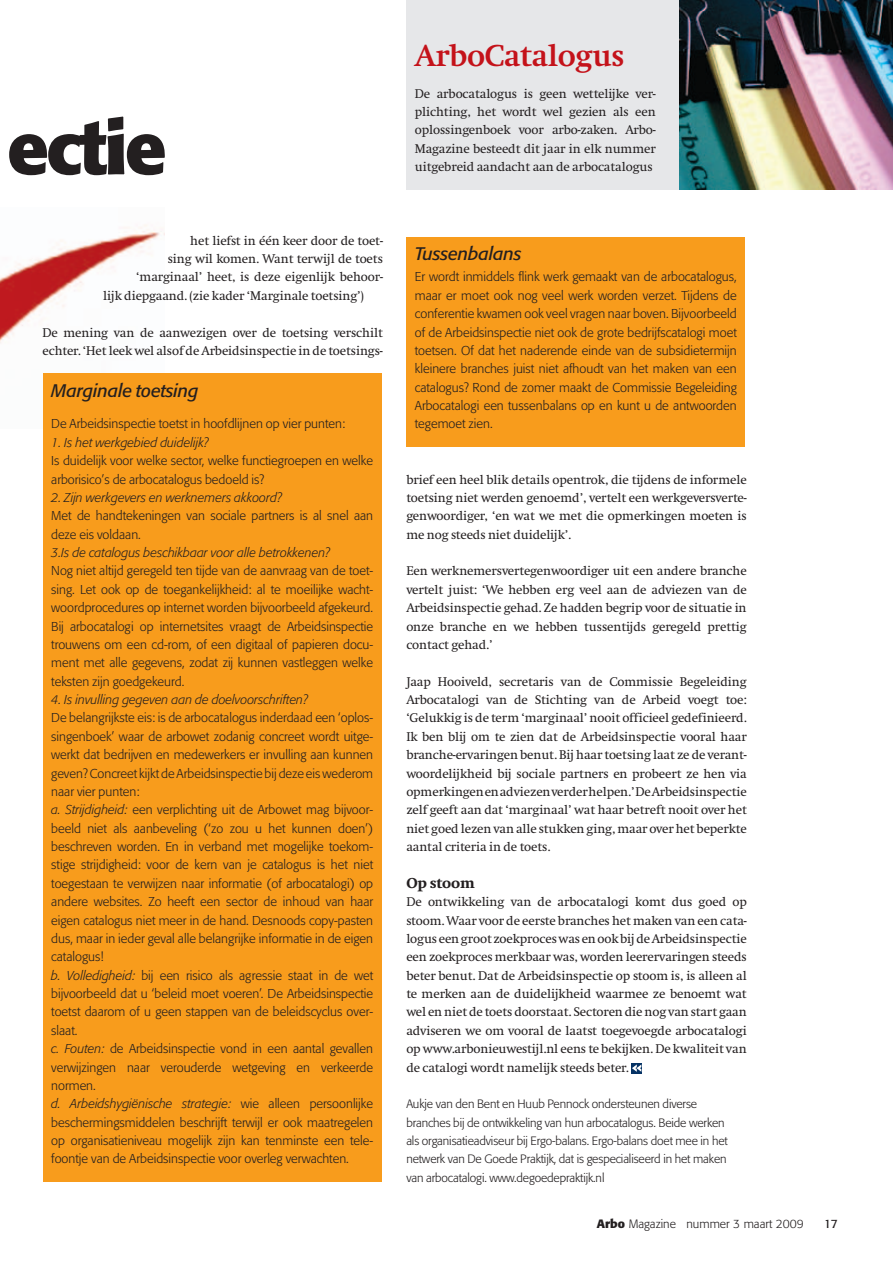
<style>
.page{position:relative;width:893px;height:1263px;background:#fff}
.page>*{position:absolute;margin:0;border:0;box-sizing:border-box;transform-origin:0 0}
.t1{font:700 73.5px "Formata";letter-spacing:-.03em;color:#231f20}
.t2{font:700 31.5px "Swift";letter-spacing:-.01em;color:#c4121a}
.t3{font:italic 18px "Formata";letter-spacing:-.01em;color:#231f20}
.t4{font:800 15px "Swift";letter-spacing:-.01em;color:#231f20}
.t5{font:13.2px/18.3px "Swift";letter-spacing:-.01em;color:#231f20;text-align:justify}
.t6{font:300 12.75px/18.5px "Formata";color:#231f20}
.t7{font:italic 300 12.75px "Formata";color:#231f20}
.t8{font:300 12px/18.5px "Formata";letter-spacing:-.01em;color:#231f20}
.t9{font:12px "Formata";color:#231f20}
.s1{font-style:italic}
.s2{font-weight:700}
</style>
<div class="page">
<div style="left:406px;top:0;width:487px;height:190px;background:#e6e7e9"></div>
<img style="left:679px;top:0;width:214px;height:190px">
<div style="left:631px;top:1063px;width:11px;height:11px;background:#053264"></div>
<svg style="left:632px;top:1065px;width:9px;height:7px"></svg>
<div style="left:406px;top:237px;width:339px;height:210px;background:#f89c1c"></div>
<img style="left:0;top:224px;width:164px;height:150px">
<div style="left:43px;top:374px;width:339px;height:808px;background:#f89c1c"></div>
<h1 class="t1" style="left:7px;top:116px;width:160px">ectie</h1>
<h2 class="t2" style="left:415px;top:43px;width:211px">ArboCatalogus</h2>
<p class="t5" style="left:415px;top:85px;width:242px">De arbocatalogus is geen wettelijke ver - plichting, het wordt wel gezien als een oplossingenboek voor arbo-zaken. Arbo-Magazine besteedt dit jaar in elk nummer uitgebreid aandacht aan de arbocatalogus</p>
<p class="t5" style="left:190px;top:232px;width:194px">het liefst in één keer door de toet-</p>
<p class="t5" style="left:168px;top:251px;width:217px">sing wil komen. Want terwijl de toets</p>
<p class="t5" style="left:136px;top:269px;width:248px">‘marginaal’ heet, is deze eigenlijk behoor-</p>
<p class="t5" style="left:103px;top:288px;width:262px">lijk diepgaand. (zie kader ‘Marginale toetsing’)</p>
<p class="t5" style="left:42px;top:324px;width:342px">De mening van de aanwezigen over de toetsing verschilt echter. ‘Het leek wel alsof de Arbeidsinspectie in de toetsings-</p>
<h3 class="t3" style="left:51px;top:382px;width:149px">Marginale toetsing</h3>
<p class="t6" style="left:51px;top:416px;width:296px">De Arbeidsinspectie toetst in hoofdlijnen op vier punten:</p>
<p class="t7" style="left:51px;top:437px;width:159px">1. Is het werkgebied duidelijk?</p>
<p class="t6" style="left:51px;top:452px;width:323px">Is duidelijk voor welke sector, welke functiegroepen en welke arborisico’s de arbocatalogus bedoeld is?</p>
<p class="t7" style="left:51px;top:492px;width:232px">2. Zijn werkgevers en werknemers akkoord?</p>
<p class="t6" style="left:51px;top:508px;width:323px">Met de handtekeningen van sociale partners is al snel aan deze eis voldaan.</p>
<p class="t7" style="left:51px;top:547px;width:280px">3.Is de catalogus beschikbaar voor alle betrokkenen?</p>
<p class="t6" style="left:51px;top:563px;width:323px;text-align:justify">Nog niet altijd geregeld ten tijde van de aanvraag van de toet&shy;sing. Let ook op de toegankelijkheid: al te moeilijke wacht&shy;woordprocedures op internet worden bijvoorbeeld afgekeurd.<br>Bij arbocatalogi op internetsites vraagt de Arbeidsinspectie trouwens om een cd-rom, of een digitaal of papieren docu&shy;ment met alle gegevens, zodat zij kunnen vastleggen welke teksten zijn goedgekeurd.</p>
<p class="t7" style="left:51px;top:694px;width:258px">4. Is invulling gegeven aan de doelvoorschriften?</p>
<p class="t6" style="left:51px;top:710px;width:323px">De belangrijkste eis: is de arbocatalogus inderdaad een ‘oplos&shy;singenboek’ waar de arbowet zodanig concreet wordt uitge&shy;werkt dat bedrijven en medewerkers er invulling aan kunnen geven? Concreet kijkt de Arbeidsinspectie bij deze eis wederom naar vier punten:<br><span class="s1">a. Strijdigheid:</span> een verplichting uit de Arbowet mag bijvoor&shy;beeld niet als aanbeveling (‘zo zou u het kunnen doen’) beschreven worden. En in verband met mogelijke toekom&shy;stige strijdigheid: voor de kern van je catalogus is het niet toegestaan te verwijzen naar informatie (of arbocatalogi) op andere websites. Zo heeft een sector de inhoud van haar eigen catalogus niet meer in de hand. Desnoods copy-pasten dus, maar in ieder geval alle belangrijke informatie in de eigen catalogus!<br><span class="s1">b. Volledigheid:</span> bij een risico als agressie staat in de wet bijvoorbeeld dat u ‘beleid moet voeren’. De Arbeidsinspectie toetst daarom of u geen stappen van de beleidscyclus over&shy;slaat.<br><span class="s1">c. Fouten:</span> de Arbeidsinspectie vond in een aantal gevallen verwijzingen naar verouderde wetgeving en verkeerde normen.<br><span class="s1">d. Arbeidshygiënische strategie:</span> wie alleen persoonlijke beschermingsmiddelen beschrijft terwijl er ook maatregelen op organisatieniveau mogelijk zijn kan tenminste een tele&shy;foontje van de Arbeidsinspectie voor overleg verwachten.</p>
<h3 class="t3" style="left:415px;top:246px;width:108px">Tussenbalans</h3>
<p class="t6" style="left:415px;top:269px;width:323px;text-align:justify">Er wordt inmiddels flink werk gemaakt van de arbocatalogus, maar er moet ook nog veel werk worden verzet. Tijdens de conferentie kwamen ook veel vragen naar boven. Bijvoorbeeld of de Arbeidsinspectie niet ook de grote bedrijfscatalogi moet toetsen. Of dat het naderende einde van de subsidietermijn kleinere branches juist niet afhoudt van het maken van een catalogus? Rond de zomer maakt de Commissie Begeleiding Arbocatalogi een tussenbalans op en kunt u de antwoorden tegemoet zien.</p>
<p class="t5" style="left:406px;top:471px;width:342px">brief een heel blik details opentrok, die tijdens de informele toetsing niet werden genoemd’, vertelt een werkgeversverte&shy;genwoordiger, ‘en wat we met die opmerkingen moeten is me nog steeds niet duidelijk’.</p>
<p class="t5" style="left:406px;top:563px;width:342px">Een werknemersvertegenwoordiger uit een andere branche vertelt juist: ‘We hebben erg veel aan de adviezen van de Arbeidsinspectie gehad. Ze hadden begrip voor de situatie in onze branche en we hebben tussentijds geregeld prettig contact gehad.’</p>
<p class="t5" style="left:406px;top:673px;width:342px">Jaap Hooiveld, secretaris van de Commissie Begeleiding Arbocatalogi van de Stichting van de Arbeid voegt toe: ‘Gelukkig is de term ‘marginaal’ nooit officieel gedefinieerd.<br>Ik ben blij om te zien dat de Arbeidsinspectie vooral haar branche-ervaringen benut. Bij haar toetsing laat ze de verant&shy;woordelijkheid bij sociale partners en probeert ze hen via opmerkingen en adviezen verder helpen.’ De Arbeidsinspectie zelf geeft aan dat ‘marginaal’ wat haar betreft nooit over het niet goed lezen van alle stukken ging, maar over het beperkte aantal criteria in de toets.</p>
<p class="t4" style="left:406px;top:877px;width:70px">Op stoom</p>
<p class="t5" style="left:406px;top:894px;width:342px">De ontwikkeling van de arbocatalogi komt dus goed op stoom. Waar voor de eerste branches het maken van een cata&shy;logus een groot zoekproces was en ook bij de Arbeidsinspectie een zoekproces merkbaar was, worden leerervaringen steeds beter benut. Dat de Arbeidsinspectie op stoom is, is alleen al te merken aan de duidelijkheid waarmee ze benoemt wat wel en niet de toets doorstaat. Sectoren die nog van start gaan adviseren we om vooral de laatst toegevoegde arbocatalogi op www.arbonieuwestijl.nl eens te bekijken. De kwaliteit van de catalogi wordt namelijk steeds beter.</p>
<p class="t8" style="left:406px;top:1096px;width:323px">Aukje van den Bent en Huub Pennock ondersteunen diverse branches bij de ontwikkeling van hun arbocatalogus. Beide werken als organisatieadviseur bij Ergo-balans. Ergo-balans doet mee in het netwerk van De Goede Praktijk, dat is gespecialiseerd in het maken van arbocatalogi. www.degoedepraktijk.nl</p>
<p class="t8" style="left:597px;top:1216px;width:208px"><span class="s2">Arbo</span> Magazine nummer 3 maart 2009</p>
<p class="t9" style="left:824px;top:1219px;width:15px">17</p>
</div>
